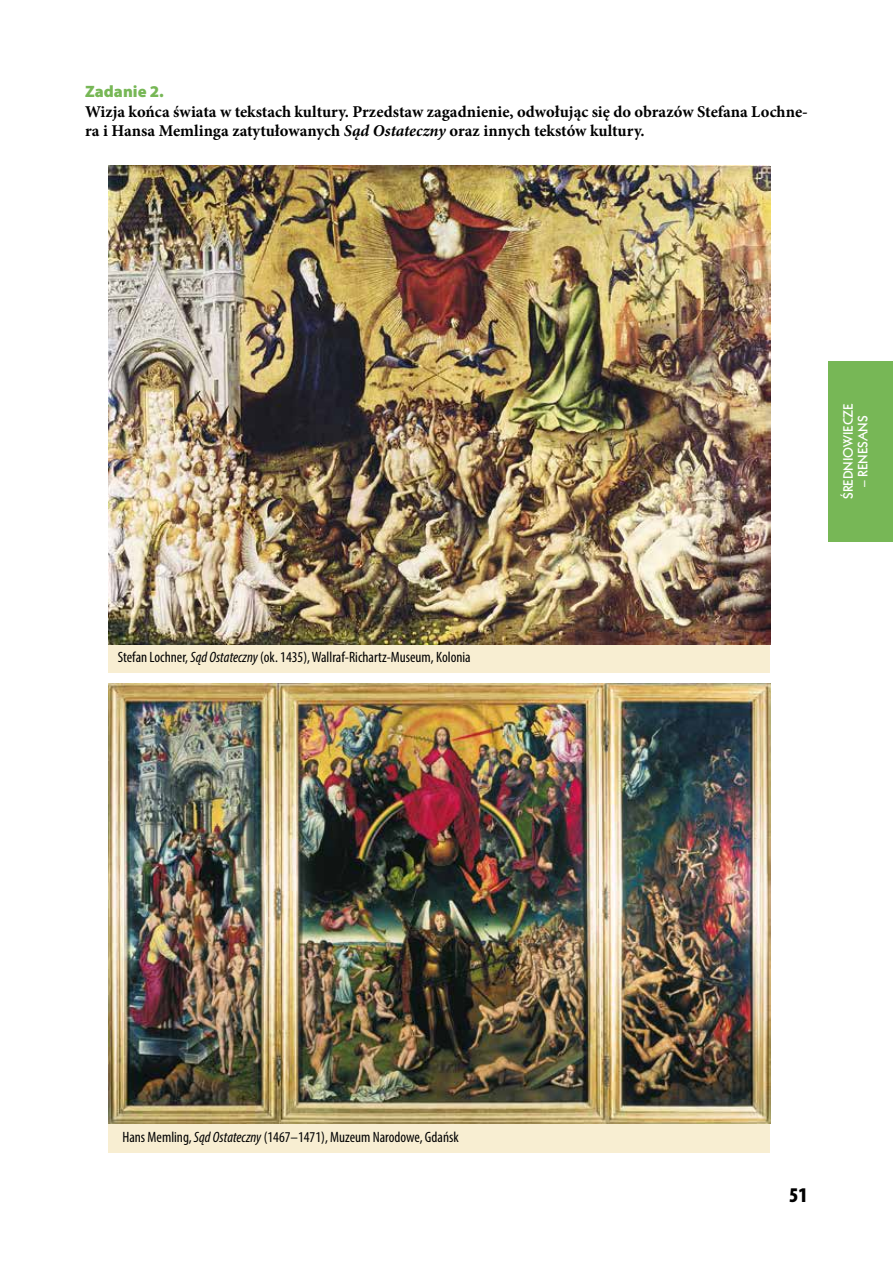
<style>
.page{position:relative;width:893px;height:1263px;background:#fff}
.page>*{position:absolute;margin:0;border:0;box-sizing:border-box;transform-origin:0 0}
.t1{font:900 condensed 21px "Myriad Pro";color:#000}
.t2{font:700 16.5px/19.5px "Minion Pro";color:#000}
.t3{font:900 16.5px "Myriad Pro";color:#77b756}
.t4{font:condensed 15px "Myriad Pro";color:#000}
.t5{font:700 12px "Geometr 231 PL";color:#fff}
.s1{font-style:italic}
</style>
<div class="page">
<div style="left:828px;top:361px;width:65px;height:180px;background:#77b756"></div>
<div style="left:108px;top:1081px;width:662px;height:71px;background:#f8eed2"></div>
<div style="left:108px;top:611px;width:662px;height:62px;background:#f8eed2"></div>
<img style="left:108px;top:684px;width:662px;height:439px">
<img style="left:108px;top:165px;width:662px;height:480px">
<p class="t3" style="left:85px;top:82px;width:80px">Zadanie 2.</p>
<p class="t2" style="left:85px;top:102px;width:724px">Wizja końca świata w tekstach kultury. Przedstaw zagadnienie, odwołując się do obrazów Stefana Lochne&shy;ra i Hansa Memlinga zatytułowanych <span class="s1">Sąd Ostateczny</span> oraz innych tekstów kultury.</p>
<p class="t4" style="left:118px;top:648px;width:354px">Stefan Lochner, <span class="s1">Sąd Ostateczny</span> (ok. 1435), Wallraf-Richartz-Museum, Kolonia</p>
<p class="t5" style="left:840px;top:499px;width:97px;rotate:-90deg">ŚREDNIOWIECZE</p>
<p class="t5" style="left:854px;top:487px;width:73px;rotate:-90deg">– RENESANS</p>
<p class="t4" style="left:122px;top:1128px;width:338px">Hans Memling, <span class="s1">Sąd Ostateczny</span> (1467–1471), Muzeum Narodowe, Gdańsk</p>
<p class="t1" style="left:789px;top:1183px;width:20px">51</p>
</div>
